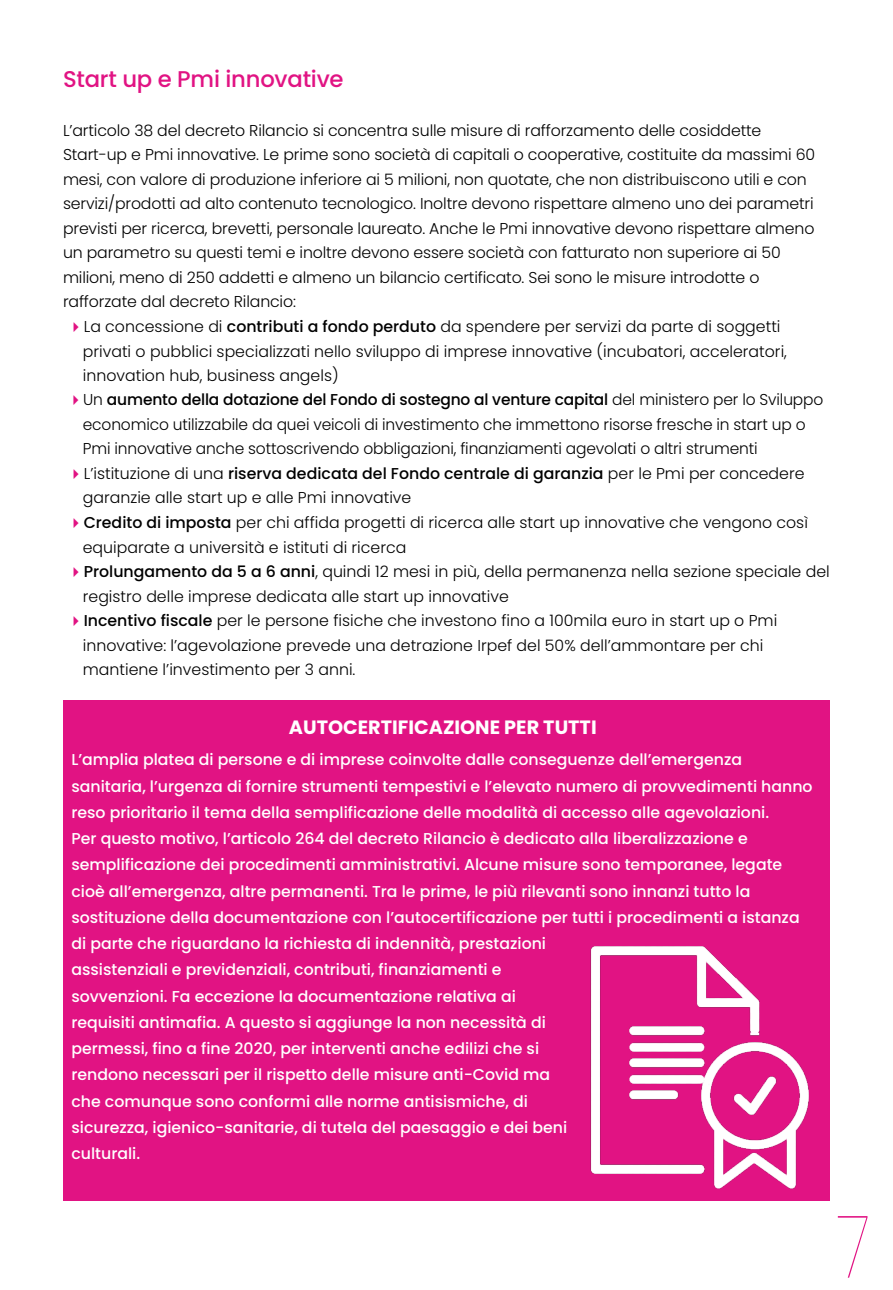
<style>
.page{position:relative;width:893px;height:1290px;background:#fff}
.page>*{position:absolute;margin:0;border:0;box-sizing:border-box;transform-origin:0 0}
.t1{font:100 87.5px "Poppins";color:#e11383;scale:.75 1}
.t2{font:500 22.75px "Poppins";letter-spacing:-.01em;color:#e11383}
.t3{font:700 19.25px "Poppins";color:#fff}
.t4{font:300 15.75px "Poppins";letter-spacing:-.01em;color:#000}
.t5{font:500 15.75px/26.2px "Poppins";color:#fff}
.t6{font:500 15.75px "Poppins";letter-spacing:-.01em;color:#000}
.s1{font-weight:500}
.s2{font-weight:300}
</style>
<div class="page">
<div style="left:63px;top:700px;width:767px;height:500px;background:#e11383"></div>
<img style="left:590px;top:946px;width:219px;height:243px">
<h2 class="t2" style="left:63px;top:66px;width:282px">Start up e Pmi innovative</h2>
<p class="t4" style="left:63px;top:121px;width:700px">L’articolo 38 del decreto Rilancio si concentra sulle misure di rafforzamento delle cosiddette</p>
<p class="t4" style="left:63px;top:146px;width:754px">Start-up e Pmi innovative. Le prime sono società di capitali o cooperative, costituite da massimi 60</p>
<p class="t4" style="left:63px;top:170px;width:745px">mesi, con valore di produzione inferiore ai 5 milioni, non quotate, che non distribuiscono utili e con</p>
<p class="t4" style="left:63px;top:195px;width:752px">servizi/prodotti ad alto contenuto tecnologico. Inoltre devono rispettare almeno uno dei parametri</p>
<p class="t4" style="left:63px;top:219px;width:753px">previsti per ricerca, brevetti, personale laureato. Anche le Pmi innovative devono rispettare almeno</p>
<p class="t4" style="left:63px;top:244px;width:719px">un parametro su questi temi e inoltre devono essere società con fatturato non superiore ai 50</p>
<p class="t4" style="left:63px;top:268px;width:698px">milioni, meno di 250 addetti e almeno un bilancio certificato. Sei sono le misure introdotte o</p>
<p class="t4" style="left:63px;top:293px;width:234px">rafforzate dal decreto Rilancio:</p>
<p class="t4" style="left:84px;top:317px;width:698px">La concessione di <span class="s1">contributi a fondo perduto</span> da spendere per servizi da parte di soggetti</p>
<p class="t4" style="left:83px;top:342px;width:706px">privati o pubblici specializzati nello sviluppo di imprese innovative (incubatori, acceleratori,</p>
<p class="t4" style="left:83px;top:366px;width:257px">innovation hub, business angels)</p>
<p class="t6" style="left:83px;top:391px;width:742px"><span class="s2">Un</span> aumento della dotazione del Fondo di sostegno al venture capital <span class="s2">del ministero per lo Sviluppo</span></p>
<p class="t4" style="left:83px;top:415px;width:724px">economico utilizzabile da quei veicoli di investimento che immettono risorse fresche in start up o</p>
<p class="t4" style="left:83px;top:440px;width:676px">Pmi innovative anche sottoscrivendo obbligazioni, finanziamenti agevolati o altri strumenti</p>
<p class="t6" style="left:84px;top:464px;width:722px"><span class="s2">L’istituzione di una</span> riserva dedicata del Fondo centrale di garanzia <span class="s2">per le Pmi per concedere</span></p>
<p class="t4" style="left:83px;top:489px;width:330px">garanzie alle start up e alle Pmi innovative</p>
<p class="t4" style="left:84px;top:513px;width:726px"><span class="s1">Credito di imposta</span> per chi affida progetti di ricerca alle start up innovative che vengono così</p>
<p class="t4" style="left:83px;top:538px;width:325px">equiparate a università e istituti di ricerca</p>
<p class="t4" style="left:84px;top:562px;width:747px"><span class="s1">Prolungamento da 5 a 6 anni</span>, quindi 12 mesi in più, della permanenza nella sezione speciale del</p>
<p class="t4" style="left:83px;top:587px;width:428px">registro delle imprese dedicata alle start up innovative</p>
<p class="t4" style="left:84px;top:611px;width:695px"><span class="s1">Incentivo fiscale</span> per le persone fisiche che investono fino a 100mila euro in start up o Pmi</p>
<p class="t4" style="left:83px;top:636px;width:682px">innovative: l’agevolazione prevede una detrazione Irpef del 50% dell’ammontare per chi</p>
<p class="t4" style="left:83px;top:660px;width:274px">mantiene l’investimento per 3 anni.</p>
<p class="t3" style="left:289px;top:716px;width:309px">AUTOCERTIFICAZIONE PER TUTTI</p>
<p class="t5" style="left:71px;top:747px;width:743px">L’amplia platea di persone e di imprese coinvolte dalle conseguenze dell’emergenza sanitaria, l’urgenza di fornire strumenti tempestivi e l’elevato numero di provvedimenti hanno reso prioritario il tema della semplificazione delle modalità di accesso alle agevolazioni.<br>Per questo motivo, l’articolo 264 del decreto Rilancio è dedicato alla liberalizzazione e semplificazione dei procedimenti amministrativi. Alcune misure sono temporanee, legate cioè all’emergenza, altre permanenti. Tra le prime, le più rilevanti sono innanzi tutto la sostituzione della documentazione con l’autocertificazione per tutti i procedimenti a istanza di parte che riguardano la richiesta di indennità, prestazioni<br>assistenziali e previdenziali, contributi, finanziamenti e<br>sovvenzioni. Fa eccezione la documentazione relativa ai<br>requisiti antimafia. A questo si aggiunge la non necessità di<br>permessi, fino a fine 2020, per interventi anche edilizi che si<br>rendono necessari per il rispetto delle misure anti-Covid ma<br>che comunque sono conformi alle norme antisismiche, di<br>sicurezza, igienico-sanitarie, di tutela del paesaggio e dei beni<br>culturali.</p>
<h1 class="t1" style="left:837px;top:1196px;width:45px">7</h1>
</div>
